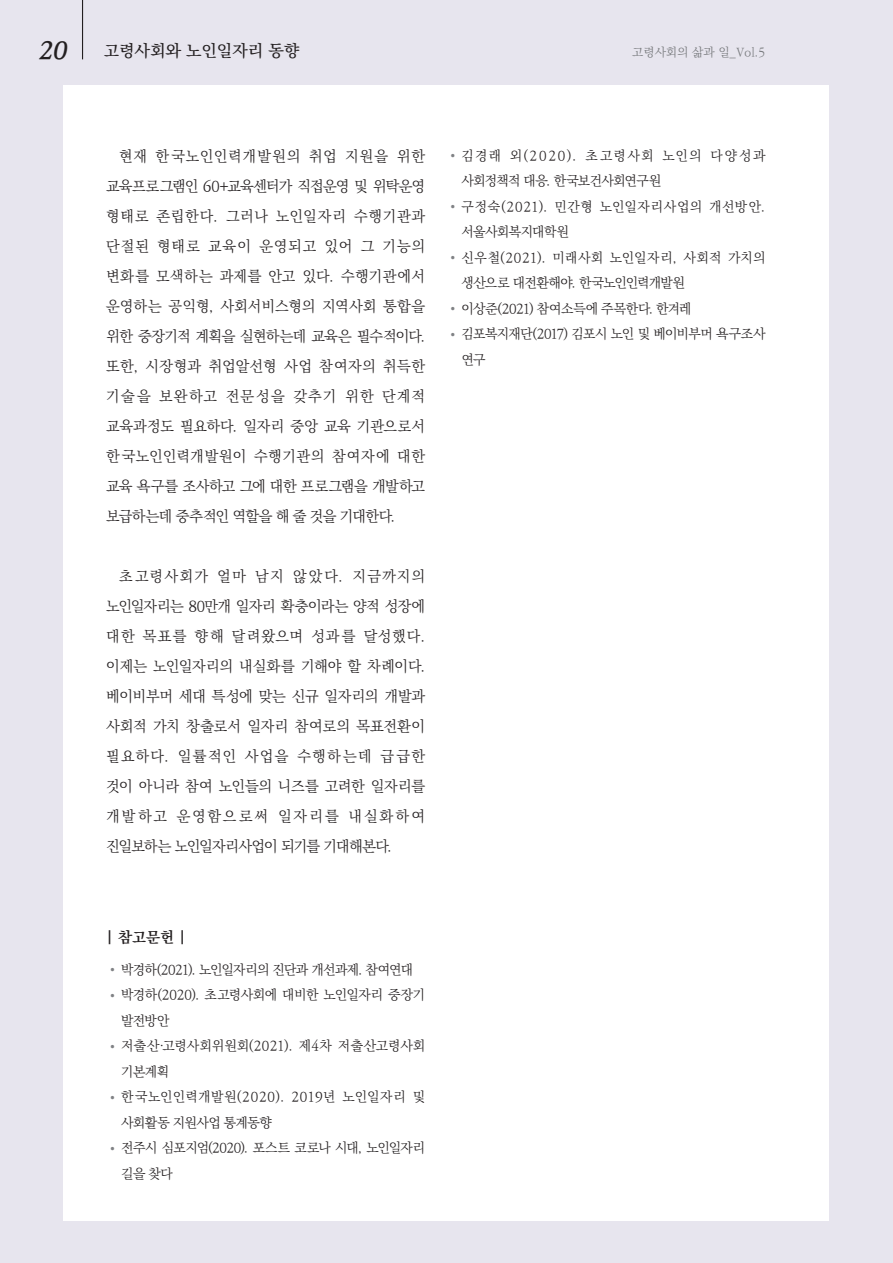
<style>
.page{position:relative;width:893px;height:1263px;background:#e7e5ee}
.page>*{position:absolute;margin:0;border:0;box-sizing:border-box;transform-origin:0 0}
.t1{font:italic 24.6px "Ko Pub World Batang PB";color:#231f20}
.t2{font:16.5px "Ko Pub World Batang PM";color:#231f20}
.본문{font:15px/30px "Ko Pub World Batang PL";letter-spacing:-.005em;color:#231f20;text-align:justify}
.t3{font:15px "Ko Pub World Batang PB";color:#231f20}
.t4{font:13.5px/25.5px "Ko Pub World Batang PL";letter-spacing:-.02em;color:#231f20}
.t5{font:13.5px/25.5px "Ko Pub World Batang PL";color:#231f20}
.t6{font:13.5px/25.5px "Ko Pub World Batang PL";letter-spacing:.06em;color:#231f20}
.t7{font:13.5px/25.5px "Ko Pub World Batang PL";letter-spacing:.01em;color:#231f20}
.t8{font:13.5px/25.5px "Ko Pub World Batang PL";letter-spacing:.04em;color:#231f20}
.t9{font:13.5px/25.5px "Ko Pub World Batang PL";letter-spacing:.005em;color:#231f20}
.t10{font:13.5px/25.5px "Ko Pub World Batang PL";letter-spacing:-.04em;color:#231f20}
.t11{font:13.5px "Ko Pub World Batang PL";letter-spacing:-.05em;color:#231f20}
.t12{font:12px "Ko Pub World Batang PL";color:#76787b}
.s1{font-family:"HCR Dotum";color:#808285}
</style>
<div class="page">
<div style="left:64px;top:85px;width:765px;height:1135px;background:#fff"></div>
<hr style="left:82px;top:0;width:1px;height:59px;background:#231f20">
<h1 class="t1" style="left:38px;top:32px;width:36px">20</h1>
<p class="t2" style="left:104px;top:39px;width:197px">고령사회와 노인일자리 동향</p>
<p class="t12" style="left:632px;top:43px;width:135px">고령사회의 삶과 일_Vol.5</p>
<p class="본문" style="left:106px;top:141px;width:320px;text-indent:13px">현재 한국노인인력개발원의 취업 지원을 위한 교육프로그램인 60+교육센터가 직접운영 및 위탁운영 형태로 존립한다. 그러나 노인일자리 수행기관과 단절된 형태로 교육이 운영되고 있어 그 기능의 변화를 모색하는 과제를 안고 있다. 수행기관에서 운영하는 공익형, 사회서비스형의 지역사회 통합을 위한 중장기적 계획을 실현하는데 교육은 필수적이다. 또한, 시장형과 취업알선형 사업 참여자의 취득한 기술을 보완하고 전문성을 갖추기 위한 단계적 교육과정도 필요하다. 일자리 중앙 교육 기관으로서 한국노인인력개발원이 수행기관의 참여자에 대한 교육 욕구를 조사하고 그에 대한 프로그램을 개발하고 보급하는데 중추적인 역할을 해 줄 것을 기대한다.</p>
<p class="본문" style="left:106px;top:561px;width:320px;text-indent:13px">초고령사회가 얼마 남지 않았다. 지금까지의 노인일자리는 80만개 일자리 확충이라는 양적 성장에 대한 목표를 향해 달려왔으며 성과를 달성했다. 이제는 노인일자리의 내실화를 기해야 할 차례이다. 베이비부머 세대 특성에 맞는 신규 일자리의 개발과 사회적 가치 창출로서 일자리 참여로의 목표전환이 필요하다. 일률적인 사업을 수행하는데 급급한 것이 아니라 참여 노인들의 니즈를 고려한 일자리를 개발하고 운영함으로써 일자리를 내실화하여 진일보하는 노인일자리사업이 되기를 기대해본다.</p>
<p class="t6" style="left:461px;top:143px;width:305px;text-indent:-15px"><span class="s1">∙</span>김경래 외(2020). 초고령사회 노인의 다양성과 사회정책적 대응. 한국보건사회연구원</p>
<p class="t8" style="left:461px;top:194px;width:306px;text-indent:-15px"><span class="s1">∙</span>구정숙(2021). 민간형 노인일자리사업의 개선방안. 서울사회복지대학원</p>
<p class="t5" style="left:461px;top:245px;width:306px;text-indent:-15px"><span class="s1">∙</span>신우철(2021). 미래사회 노인일자리, 사회적 가치의 생산으로 대전환해야. 한국노인인력개발원</p>
<p class="t4" style="left:446px;top:296px;width:247px"><span class="s1">∙</span> 이상준(2021) 참여소득에 주목한다. 한겨레</p>
<p class="t10" style="left:461px;top:321px;width:306px;text-indent:-15px"><span class="s1">∙</span> 김포복지재단(2017) 김포시 노인 및 베이비부머 욕구조사 연구</p>
<p class="t3" style="left:106px;top:926px;width:81px">| 참고문헌 |</p>
<p class="t11" style="left:106px;top:959px;width:308px"><span class="s1">∙</span> 박경하(2021). 노인일자리의 진단과 개선과제. 참여연대</p>
<p class="t4" style="left:121px;top:982px;width:305px;text-indent:-15px"><span class="s1">∙</span> 박경하(2020). 초고령사회에 대비한 노인일자리 중장기 발전방안</p>
<p class="t9" style="left:121px;top:1033px;width:306px;text-indent:-15px"><span class="s1">∙</span>저출산·고령사회위원회(2021). 제4차 저출산고령사회 기본계획</p>
<p class="t7" style="left:121px;top:1084px;width:306px;text-indent:-15px"><span class="s1">∙</span>한국노인인력개발원(2020). 2019년 노인일자리 및 사회활동 지원사업 통계동향</p>
<p class="t4" style="left:121px;top:1135px;width:306px;text-indent:-15px"><span class="s1">∙</span> 전주시 심포지엄(2020). 포스트 코로나 시대, 노인일자리 길을 찾다</p>
</div>
